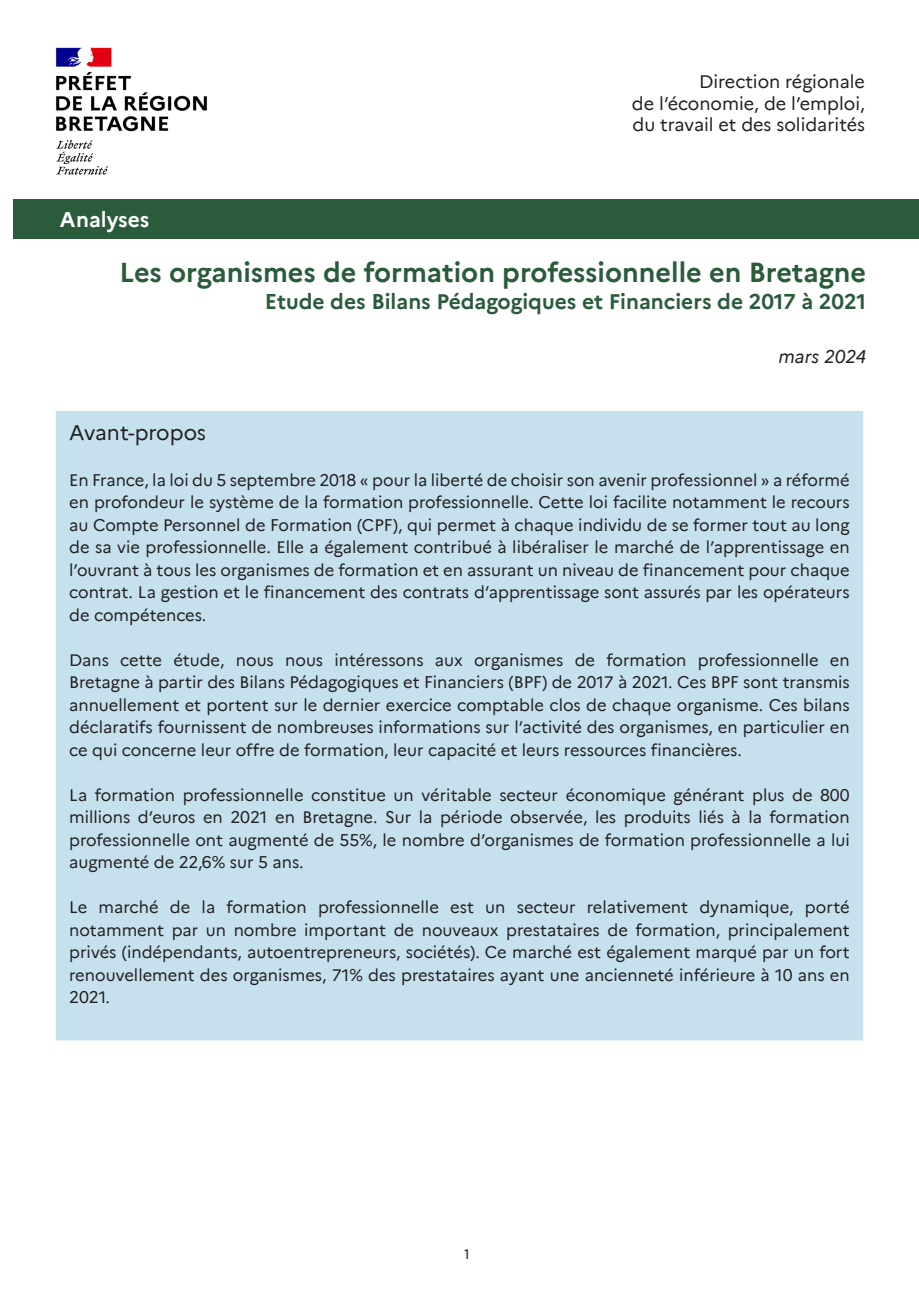
<style>
.page{position:relative;width:919px;height:1289px;background:#fff}
.page>*{position:absolute;margin:0;border:0;box-sizing:border-box;transform-origin:0 0}
.t1{font:700 27px "Marianne";color:#2a5b3a}
.t2{font:700 21px "Marianne";color:#2a5b3a}
.t3{font:21px "Marianne";color:#231f20}
.t4{font:700 21px "Marianne";color:#fff}
.t5{font:18px "Marianne";color:#231f20}
.t6{font:italic 18px "Marianne";letter-spacing:-.005em;color:#231f20}
.t7{font:16.5px/22.5px "Marianne";color:#231f20;text-align:justify}
.t8{font:15px "Myriad Pro";color:#231f20}
</style>
<div class="page">
<img style="left:56px;top:47px;width:151px;height:128px">
<div style="left:14px;top:199px;width:904px;height:39px;background:#2a5b3a"></div>
<div style="left:56px;top:412px;width:806px;height:627px;background:#c6e1ee"></div>
<p class="t4" style="left:60px;top:203px;width:91px">Analyses</p>
<p class="t5" style="left:699px;top:68px;width:167px">Direction régionale</p>
<p class="t5" style="left:632px;top:89px;width:234px">de l’économie, de l’emploi,</p>
<p class="t5" style="left:632px;top:111px;width:234px">du travail et des solidarités</p>
<p class="t1" style="left:119px;top:252px;width:748px">Les organismes de formation professionnelle en Bretagne</p>
<p class="t2" style="left:265px;top:285px;width:602px">Etude des Bilans Pédagogiques et Financiers de 2017 à 2021</p>
<p class="t6" style="left:778px;top:343px;width:89px">mars 2024</p>
<p class="t3" style="left:69px;top:417px;width:138px">Avant-propos</p>
<p class="t7" style="left:69px;top:467px;width:782px">En France, la loi du 5 septembre 2018 « pour la liberté de choisir son avenir professionnel » a réformé en profondeur le système de la formation professionnelle. Cette loi facilite notamment le recours au Compte Personnel de Formation (CPF), qui permet à chaque individu de se former tout au long de sa vie professionnelle. Elle a également contribué à libéraliser le marché de l’apprentissage en l’ouvrant à tous les organismes de formation et en assurant un niveau de financement pour chaque contrat. La gestion et le financement des contrats d’apprentissage sont assurés par les opérateurs de compétences.</p>
<p class="t7" style="left:69px;top:647px;width:782px">Dans cette étude, nous nous intéressons aux organismes de formation professionnelle en Bretagne à partir des Bilans Pédagogiques et Financiers (BPF) de 2017 à 2021. Ces BPF sont transmis annuellement et portent sur le dernier exercice comptable clos de chaque organisme. Ces bilans déclaratifs fournissent de nombreuses informations sur l’activité des organismes, en particulier en ce qui concerne leur offre de formation, leur capacité et leurs ressources financières.</p>
<p class="t7" style="left:69px;top:782px;width:782px">La formation professionnelle constitue un véritable secteur économique générant plus de 800 millions d’euros en 2021 en Bretagne. Sur la période observée, les produits liés à la formation professionnelle ont augmenté de 55%, le nombre d’organismes de formation professionnelle a lui augmenté de 22,6% sur 5 ans.</p>
<p class="t7" style="left:69px;top:894px;width:782px">Le marché de la formation professionnelle est un secteur relativement dynamique, porté notamment par un nombre important de nouveaux prestataires de formation, principalement privés (indépendants, autoentrepreneurs, sociétés). Ce marché est également marqué par un fort renouvellement des organismes, 71% des prestataires ayant une ancienneté inférieure à 10 ans en 2021.</p>
<p class="t8" style="left:463px;top:1244px;width:9px">1</p>
</div>
